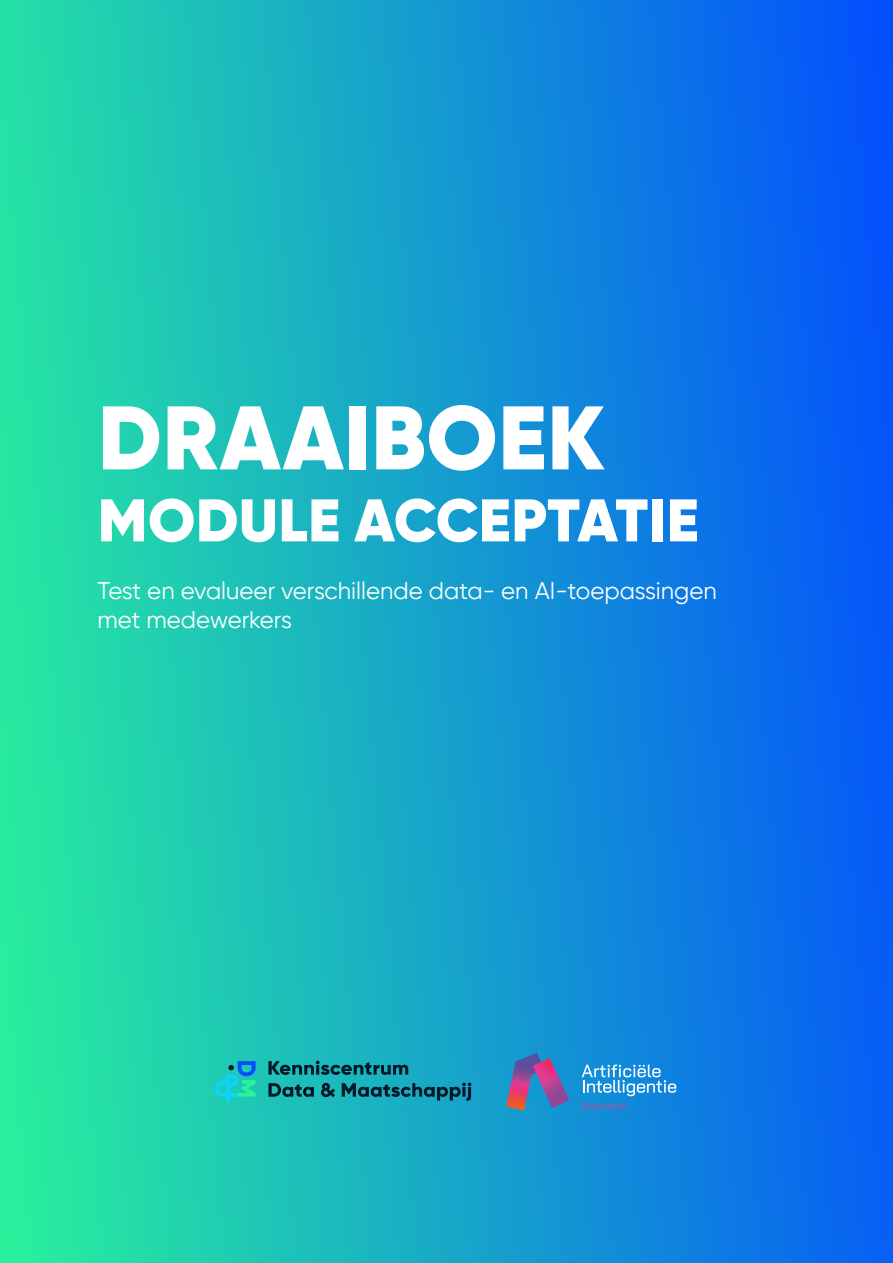
<style>
.page{position:relative;width:893px;height:1263px;background:#fff}
.page>*{position:absolute;margin:0;border:0;box-sizing:border-box;transform-origin:0 0}
.t1{font:900 90px "Gilroy";letter-spacing:.01em;color:#fff}
.t2{font:900 60px "Gilroy";letter-spacing:.01em;color:#fff}
.t3{font:24px/28.8px "Gilroy";color:#fff}
</style>
<div class="page">
<div style="left:0;top:0;width:893px;height:1263px;background:linear-gradient(to right,#27e9a0,#0456f9)"></div>
<svg style="left:214px;top:1061px;width:42px;height:41px;background:#19c0c3"></svg>
<svg style="left:321px;top:1083px;width:14px;height:14px"></svg>
<svg style="left:268px;top:1061px;width:140px;height:14px;background:#0f717b"></svg>
<svg style="left:268px;top:1083px;width:46px;height:14px"></svg>
<svg style="left:342px;top:1083px;width:129px;height:18px;background:#0f7388"></svg>
<svg style="left:506px;top:1052px;width:63px;height:58px;background:#666ca8"></svg>
<svg style="left:581px;top:1102px;width:46px;height:7px"></svg>
<svg style="left:582px;top:1064px;width:94px;height:32px;background:#4ca5e3"></svg>
<h1 class="t1" style="left:98px;top:381px;width:508px">DRAAIBOEK</h1>
<h2 class="t2" style="left:98px;top:482px;width:602px">MODULE ACCEPTATIE</h2>
<p class="t3" style="left:98px;top:576px;width:621px">Test en evalueer verschillende data- en AI-toepassingen met medewerkers</p>
</div>
